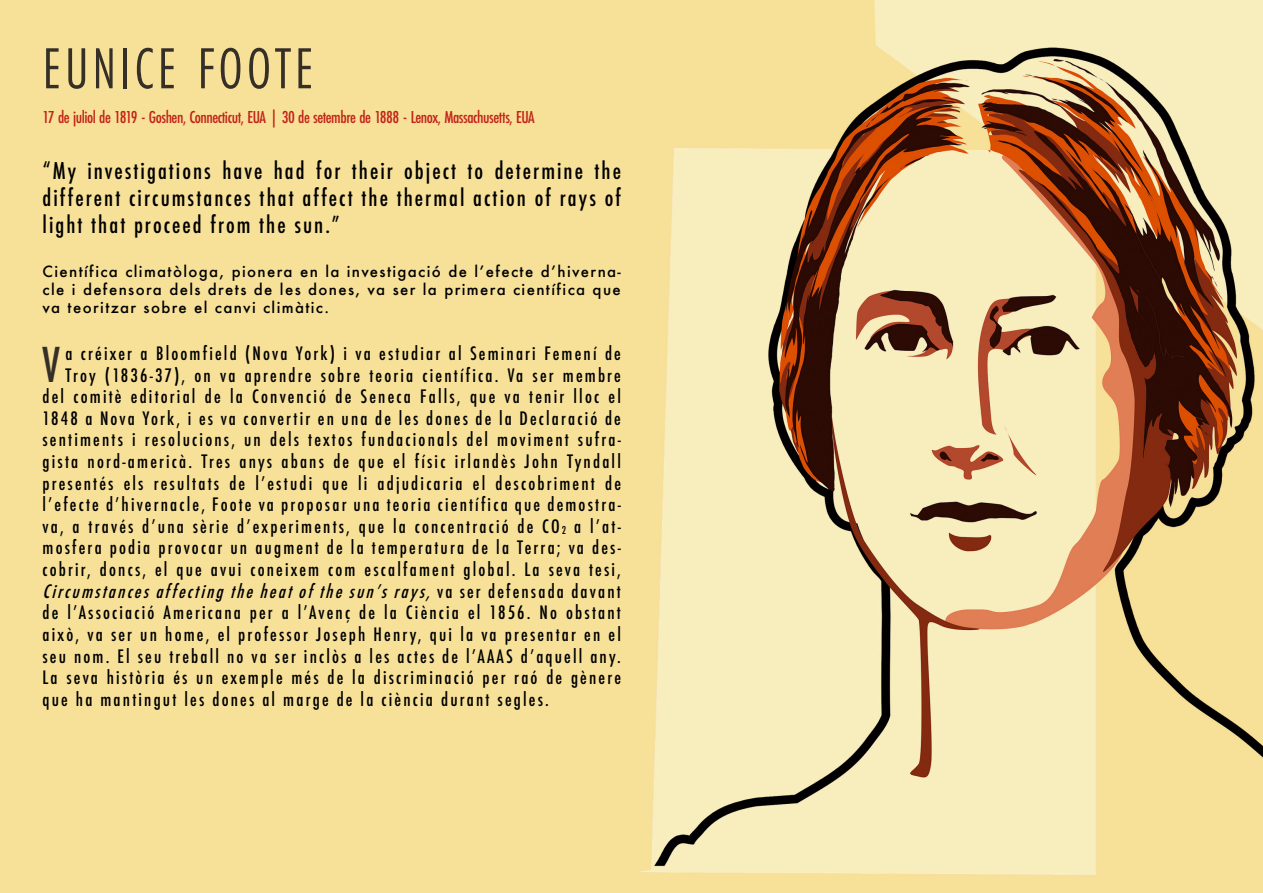
<style>
.page{position:relative;width:1263px;height:893px;background:#fff}
.page>*{position:absolute;margin:0;border:0;box-sizing:border-box;transform-origin:0 0}
.Nombre_geofrafa{font:60px "Futura PT Cond";letter-spacing:.07em;color:#362f27}
.Parrafo_01{font:500 condensed 46.65px "Futura";color:#362f27}
.Cita{font:500 condensed 22.5px/27px "Futura";letter-spacing:.09em;color:#000;text-align:justify}
.Parrafo_01-2{font:500 condensed 18px "Futura";letter-spacing:.12em;color:#000}
.Fechas{font:500 18px "Futura PT Cond";letter-spacing:-.025em;color:#c22318}
.Parrafo_01-3{font:italic 500 condensed 18px "Futura";color:#000}
.Minibiografia{font:500 15px/18px "Futura";letter-spacing:.09em;color:#000;text-align:justify}
.s1{font-style:normal}
</style>
<div class="page">
<img style="left:0;top:0;width:1263px;height:893px">
<p class="Nombre_geofrafa" style="left:43px;top:34px;width:272px">EUNICE FOOTE</p>
<p class="Fechas" style="left:43px;top:106px;width:494px">17 de juliol de 1819 - Goshen, Connecticut, EUA | 30 de setembre de 1888 - Lenox, Massachusetts, EUA</p>
<p class="Cita" style="left:43px;top:158px;width:580px">“My investigations have had for their object to determine the different circumstances that affect the thermal action of rays of light that proceed from the sun.”</p>
<p class="Minibiografia" style="left:43px;top:262px;width:580px">Científica climatòloga, pionera en la investigació de l’efecte d’hiverna&shy;cle i defensora dels drets de les dones, va ser la primera científica que va teoritzar sobre el canvi climàtic.</p>
<p class="Parrafo_01" style="left:43px;top:335px;width:19px">V</p>
<p class="Parrafo_01-2" style="left:65px;top:342px;width:557px">a créixer a Bloomfield (Nova York) i va estudiar al Seminari Femení de</p>
<p class="Parrafo_01-2" style="left:65px;top:363px;width:557px">Troy (1836-37), on va aprendre sobre teoria científica. Va ser membre</p>
<p class="Parrafo_01-2" style="left:43px;top:385px;width:580px">del comitè editorial de la Convenció de Seneca Falls, que va tenir lloc el</p>
<p class="Parrafo_01-2" style="left:43px;top:407px;width:580px">1848 a Nova York, i es va convertir en una de les dones de la Declaració de</p>
<p class="Parrafo_01-2" style="left:43px;top:428px;width:580px">sentiments i resolucions, un dels textos fundacionals del moviment sufra-</p>
<p class="Parrafo_01-2" style="left:43px;top:450px;width:580px">gista nord-americà. Tres anys abans de que el físic irlandès John Tyndall</p>
<p class="Parrafo_01-2" style="left:43px;top:471px;width:580px">presentés els resultats de l’estudi que li adjudicaria el descobriment de</p>
<p class="Parrafo_01-2" style="left:43px;top:493px;width:580px">l’efecte d’hivernacle, Foote va proposar una teoria científica que demostra-</p>
<p class="Parrafo_01-2" style="left:43px;top:515px;width:580px">va, a través d’una sèrie d’experiments, que la concentració de CO<sub>2</sub> a l’at-</p>
<p class="Parrafo_01-2" style="left:43px;top:536px;width:580px">mosfera podia provocar un augment de la temperatura de la Terra; va des-</p>
<p class="Parrafo_01-2" style="left:43px;top:558px;width:580px">cobrir, doncs, el que avui coneixem com escalfament global. La seva tesi,</p>
<p class="Parrafo_01-3" style="left:43px;top:579px;width:580px">Circumstances affecting the heat of the sun’s rays, <span class="s1">v a s e r d e f e n s a d a d a v a n t</span></p>
<p class="Parrafo_01-2" style="left:43px;top:601px;width:580px">de l’Associació Americana per a l’Avenç de la Ciència el 1856. No obstant</p>
<p class="Parrafo_01-2" style="left:43px;top:623px;width:580px">això, va ser un home, el professor Joseph Henry, qui la va presentar en el</p>
<p class="Parrafo_01-2" style="left:43px;top:644px;width:580px">seu nom. El seu treball no va ser inclòs a les actes de l’AAAS d’aquell any.</p>
<p class="Parrafo_01-2" style="left:43px;top:666px;width:580px">La seva història és un exemple més de la discriminació per raó de gènere</p>
<p class="Parrafo_01-2" style="left:43px;top:687px;width:508px">que ha mantingut les dones al marge de la ciència durant segles.</p>
</div>
